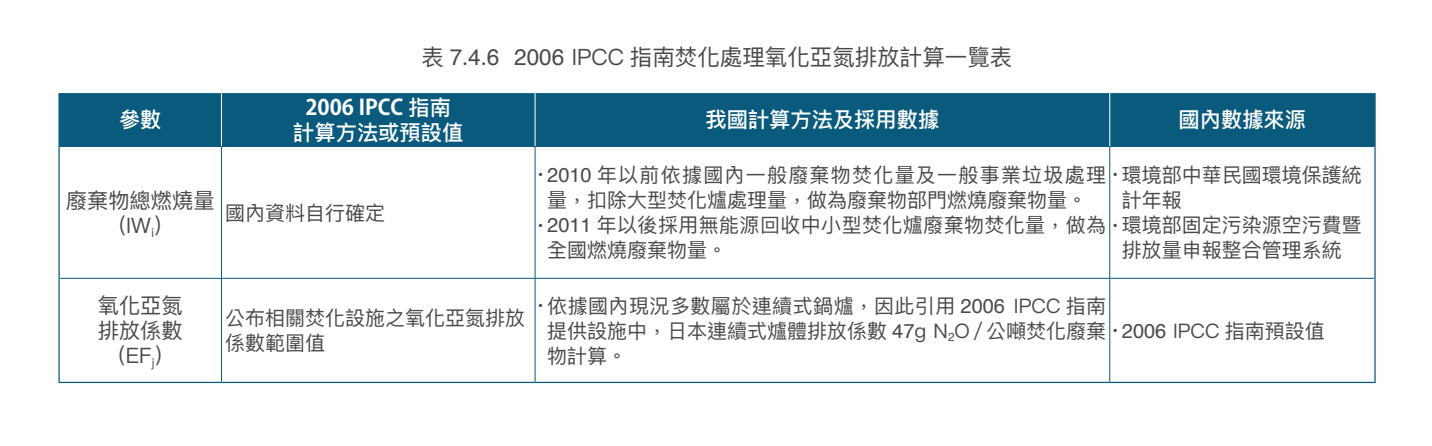
<style>
.page{position:relative;width:1432px;height:446px;background:#fff}
.page>*{position:absolute;margin:0;border:0;box-sizing:border-box;transform-origin:0 0}
.表說{font:22.5px "Ping Fang TC";color:#494a4b}
.表標頭-大{font:500 21.25px "Ping Fang TC";color:#fff}
.表標頭-小{font:21.25px/25px "Ping Fang TC";color:#494a4b;text-align:center}
.表標頭-大-2{font:700 21.25px "Koz Go Pr 6 N";color:#fff}
.表內文-小{font:20px/25px "Ping Fang TC";color:#494a4b}
.表內文-小-2{font:20px/25px "Ping Fang TC";letter-spacing:.02em;color:#494a4b}
.s1{font-family:"Helvetica"}
.s2{font-family:"Ping Fang TC";font-weight:500}
</style>
<div class="page">
<div style="left:60px;top:93px;width:1314px;height:53px;background:#0a5a7e"></div>
<hr style="left:221px;top:93px;width:1px;height:53px;background:#fff">
<hr style="left:535px;top:93px;width:1px;height:53px;background:#fff">
<hr style="left:1109px;top:93px;width:1px;height:53px;background:#fff">
<hr style="left:58px;top:93px;width:2px;height:53px;background:#0a5a7e">
<hr style="left:1374px;top:93px;width:1px;height:53px;background:#0a5a7e">
<hr style="left:58px;top:146px;width:2px;height:132px;background:#0a5a7e">
<hr style="left:60px;top:146px;width:161px;height:1px;background:#0a5a7e">
<hr style="left:221px;top:146px;width:1px;height:132px;background:#0a5a7e">
<hr style="left:221px;top:146px;width:314px;height:1px;background:#0a5a7e">
<hr style="left:535px;top:146px;width:1px;height:132px;background:#0a5a7e">
<hr style="left:535px;top:146px;width:575px;height:1px;background:#0a5a7e">
<hr style="left:1109px;top:146px;width:1px;height:132px;background:#0a5a7e">
<hr style="left:1110px;top:146px;width:264px;height:1px;background:#0a5a7e">
<hr style="left:1374px;top:146px;width:1px;height:132px;background:#0a5a7e">
<hr style="left:58px;top:278px;width:2px;height:103px;background:#0a5a7e">
<hr style="left:60px;top:277px;width:161px;height:1px;background:#0a5a7e">
<hr style="left:58px;top:381px;width:163px;height:1px;background:#0a5a7e">
<hr style="left:221px;top:278px;width:1px;height:103px;background:#0a5a7e">
<hr style="left:221px;top:277px;width:314px;height:1px;background:#0a5a7e">
<hr style="left:221px;top:381px;width:314px;height:1px;background:#0a5a7e">
<hr style="left:535px;top:278px;width:1px;height:103px;background:#0a5a7e">
<hr style="left:535px;top:277px;width:575px;height:1px;background:#0a5a7e">
<hr style="left:535px;top:381px;width:575px;height:1px;background:#0a5a7e">
<hr style="left:1109px;top:278px;width:1px;height:103px;background:#0a5a7e">
<hr style="left:1110px;top:277px;width:264px;height:1px;background:#0a5a7e">
<hr style="left:1374px;top:278px;width:1px;height:103px;background:#0a5a7e">
<hr style="left:1110px;top:381px;width:265px;height:1px;background:#0a5a7e">
<p class="表標頭-大" style="left:119px;top:107px;width:44px">參數</p>
<p class="表標頭-小" style="left:66px;top:187px;width:150px">廢棄物總燃燒量(IW<sub>i</sub>)</p>
<p class="表說" style="left:422px;top:43px;width:592px">表 <span class="s1">7</span>.<span class="s1">4</span>.<span class="s1">6 2006</span> IPCC 指南焚化處理氧化亞氮排放計算一覽表</p>
<p class="表標頭-大-2" style="left:305px;top:95px;width:147px">2006 IPCC <span class="s2">指南</span></p>
<p class="表標頭-大" style="left:293px;top:119px;width:171px">計算方法或預設值</p>
<p class="表內文-小" style="left:225px;top:199px;width:162px">國內資料自行確定</p>
<p class="表標頭-大" style="left:705px;top:107px;width:235px">我國計算方法及採用數據</p>
<p class="表標頭-大" style="left:1178px;top:107px;width:129px">國內數據來源</p>
<p class="表內文-小" style="left:547px;top:162px;width:816px;text-indent:-9px"><sup>●</sup> <span class="s1">2010</span> 年以前依據國內一般廢棄物焚化量及一般事業垃圾處理 <sup>●</sup> 環境部中華民國環境保護統量，扣除大型焚化爐處理量，做為廢棄物部門燃燒廢棄物量。</p>
<p class="表內文-小-2" style="left:547px;top:212px;width:816px;text-indent:-9px"><sup>●</sup> <span class="s1">2011</span> 年以後採用無能源回收中小型焚化爐廢棄物焚化量，做為 <sup>●</sup> 環境部固定污染源空污費暨全國燃燒廢棄物量。</p>
<p class="表內文-小" style="left:1122px;top:187px;width:61px">計年報</p>
<p class="表內文-小" style="left:1122px;top:237px;width:221px">排放量申報整合管理系統</p>
<p class="表標頭-小" style="left:98px;top:292px;width:87px">氧化亞氮</p>
<p class="表標頭-小" style="left:98px;top:317px;width:87px">排放係數</p>
<p class="表標頭-小" style="left:119px;top:342px;width:45px">(EF<sub>j</sub>)</p>
<p class="表內文-小" style="left:225px;top:305px;width:302px">公布相關焚化設施之氧化亞氮排放係數範圍值</p>
<p class="表內文-小" style="left:547px;top:292px;width:779px;text-indent:-9px"><sup>●</sup> 依據國內現況多數屬於連續式鍋爐，因此引用 <span class="s1">2006</span> IPCC 指南<br>提供設施中，日本連續式爐體排放係數 <span class="s1">47</span>g N<sub>2</sub>O /公噸焚化廢棄 <sup>●</sup> <span class="s1">2006</span> IPCC 指南預設值物計算。</p>
</div>
